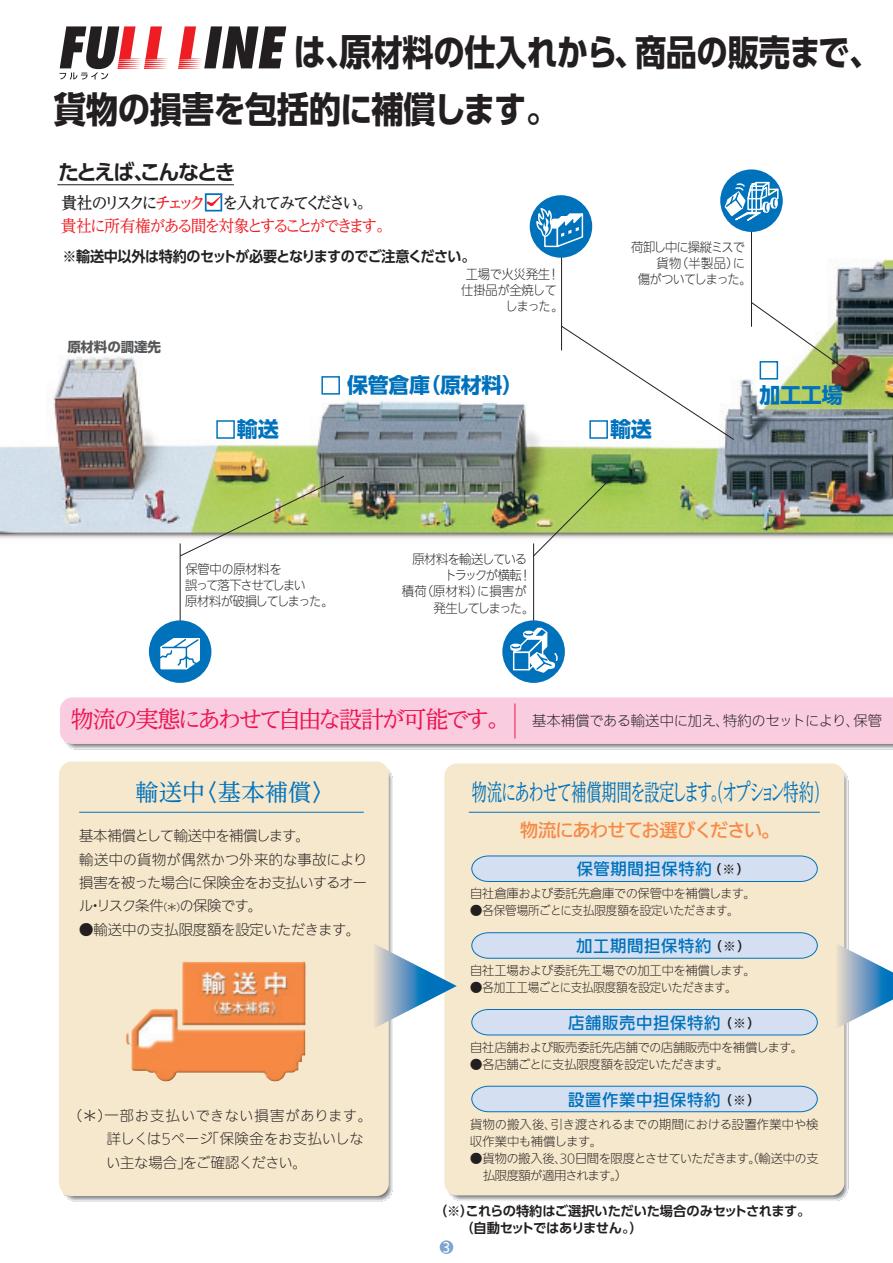
<style>
.page{position:relative;width:893px;height:1263px;background:#fff}
.page>*{position:absolute;margin:0;border:0;box-sizing:border-box;transform-origin:0 0}
.t1{font:36px "UD Shin Go Pro Bold 90 pv RKSJ H";letter-spacing:-.015em;color:#231f20;scale:.87 1}
.t2{font:36px "UD Shin Go Pro Bold 90 pv RKSJ H";letter-spacing:-.015em;color:#231f20;scale:.9 1}
.t3{font:23.4px "UD Reimin Pro Regular 90 pv RKSJ H";letter-spacing:-.085em;color:#0072bc;scale:.66 1}
.t4{font:23.4px "UD Reimin Pro Regular 90 pv RKSJ H";letter-spacing:-.115em;color:#ed1450}
.t5{font:23.4px "UD Reimin Pro Regular 90 pv RKSJ H";letter-spacing:-.085em;color:#0072bc}
.t6{font:21px "UD Shin Go Pro Bold 90 pv RKSJ H";letter-spacing:-.015em;color:#0072bc}
.t7{font:21px "UD Shin Go Pro De Bold 90 pv RKSJ H";letter-spacing:-.115em;color:#231f20}
.t8{font:18.3px "Iwa UD Go Hon Pro Md 90 pv RKSJ H";letter-spacing:-.055em;color:#f68945}
.t9{font:16.5px "UD Reimin Pro Regular 90 pv RKSJ H";letter-spacing:-.125em;color:#ee1d23;scale:.95 1}
.t10{font:16.5px "UD Reimin Pro Medium 90 pv RKSJ H";letter-spacing:-.17em;color:#231f20;scale:.95 1}
.t11{font:16.35px "Iwa UD Go Hon Pro Md 90 pv RKSJ H";letter-spacing:.04em;color:#0072bc}
.t12{font:14.85px "UD Shin Go Pro De Bold 90 pv RKSJ H";letter-spacing:-.025em;color:#231f20;scale:.95 1}
.t13{font:14.25px/23.4px "Iwa UD Go Hon Pro Lt 90 pv RKSJ H";letter-spacing:-.015em;color:#231f20}
.t14{font:14.25px/23.4px "Iwa UD Go Hon Pro Lt 90 pv RKSJ H";letter-spacing:.015em;color:#231f20}
.t15{font:13.5px "UD Shin Go Pro Bold 90 pv RKSJ H";letter-spacing:-.015em;color:#57585a}
.t16{font:13.5px "Iwa UD Go Hon Pro Md 90 pv RKSJ H";color:#fff;scale:.87 1}
.t17{font:13.2px/17px "UD Shin Go Pro De Bold 90 pv RKSJ H";letter-spacing:-.02em;color:#231f20}
.t18{font:12.9px/16.2px "Iwa UD Go Hon Pro Lt 90 pv RKSJ H";letter-spacing:-.065em;color:#231f20;scale:.95 1}
.t19{font:12.9px "Iwa UD Go Hon Pro Lt 90 pv RKSJ H";letter-spacing:-.02em;color:#231f20;scale:.95 1}
.t20{font:12.9px "UD Shin Go Pro De Bold 90 pv RKSJ H";color:#231f20}
.t21{font:12.9px "Iwa UD Go Hon Pro Lt 90 pv RKSJ H";letter-spacing:.02em;color:#231f20;scale:.95 1}
.t22{font:12.9px "Iwa UD Go Hon Pro Lt 90 pv RKSJ H";letter-spacing:-.095em;color:#231f20;scale:.95 1}
.t23{font:12.9px "Iwa UD Go Hon Pro Lt 90 pv RKSJ H";letter-spacing:-.09em;color:#231f20;scale:.95 1}
.t24{font:12.9px "Iwa UD Go Hon Pro Lt 90 pv RKSJ H";letter-spacing:-.12em;color:#231f20;scale:.95 1}
.t25{font:12.9px "Iwa UD Go Hon Pro Lt 90 pv RKSJ H";letter-spacing:-.145em;color:#231f20;scale:.95 1}
.t26{font:12.3px/17px "Iwa UD Go Hon Pro Lt 90 pv RKSJ H";letter-spacing:-.025em;color:#231f20}
.t27{font:12.3px/17px "Iwa UD Go Hon Pro Lt 90 pv RKSJ H";letter-spacing:-.005em;color:#231f20}
.s1{font-size:37.5px}
.s2{color:#ee1d23}
.s3{font-size:10.2px}
.s4{font-size:12.9px}
</style>
<div class="page">
<svg style="left:60px;top:697px;width:833px;height:52px;background:#f2cadb"></svg>
<div style="left:59px;top:761px;width:330px;height:435px;background:#f6e8cc;border-radius:13px"></div>
<div style="left:444px;top:763px;width:400px;height:432px;background:#f6e8cc;border-radius:13px"></div>
<svg style="left:375px;top:943px;width:82px;height:85px"></svg>
<svg style="left:837px;top:943px;width:56px;height:85px"></svg>
<img style="left:1px;top:67px;width:892px;height:568px">
<img style="left:126px;top:961px;width:180px;height:121px">
<hr style="left:79px;top:812px;width:285px;height:1px;background:#0072bc">
<hr style="left:469px;top:812px;width:351px;height:1px;background:#0072bc">
<svg style="left:471px;top:855px;width:347px;height:27px;background:#c5d7eb"></svg>
<svg style="left:471px;top:1009px;width:347px;height:26px;background:#c7d9ec"></svg>
<svg style="left:471px;top:1086px;width:347px;height:26px;background:#c7d9ec"></svg>
<svg style="left:471px;top:932px;width:347px;height:27px;background:#c4d7eb"></svg>
<hr style="left:515px;top:703px;width:1px;height:35px;background:#ed1450">
<img style="left:180px;top:302px;width:666px;height:255px">
<hr style="left:533px;top:543px;width:1px;height:83px;background:#231f20">
<hr style="left:180px;top:543px;width:1px;height:94px;background:#231f20">
<hr style="left:57px;top:184px;width:177px;height:1px;background:#231f20">
<div style="left:149px;top:620px;width:62px;height:63px;background:#0072bc;border-radius:50%"></div>
<svg style="left:154px;top:638px;width:52px;height:34px"></svg>
<div style="left:502px;top:620px;width:63px;height:63px;background:#0072bc;border-radius:50%"></div>
<svg style="left:510px;top:627px;width:48px;height:47px"></svg>
<div style="left:720px;top:169px;width:63px;height:63px;background:#0072bc;border-radius:50%"></div>
<svg style="left:321px;top:180px;width:462px;height:260px"></svg>
<svg style="left:216px;top:237px;width:677px;height:202px"></svg>
<svg style="left:178px;top:26px;width:108px;height:43px"></svg>
<svg style="left:60px;top:26px;width:108px;height:54px"></svg>
<svg style="left:205px;top:193px;width:19px;height:19px"></svg>
<svg style="left:439px;top:1242px;width:15px;height:12px"></svg>
<div style="left:440px;top:1240px;width:13px;height:14px;background:#7ea6cf;border-radius:50%"></div>
<svg style="left:0;top:446px;width:1px;height:93px"></svg>
<p class="t1" style="left:293px;top:39px;width:676px"><span class="s1">は、原</span>材料の仕入れから、商品の販売まで、</p>
<p class="t2" style="left:54px;top:96px;width:562px">貨物の損害を包括的に補償します。</p>
<p class="t7" style="left:58px;top:164px;width:179px">たとえば、こんなとき</p>
<p class="t10" style="left:61px;top:196px;width:329px">貴社のリスクに<span class="s2">チェック　</span> を入れてみてください。</p>
<p class="t9" style="left:61px;top:220px;width:350px">貴社に所有権がある間を対象とすることができます。</p>
<p class="t12" style="left:62px;top:251px;width:436px">※輸送中以外は特約のセットが必要となりますのでご注意ください。</p>
<p class="t15" style="left:67px;top:342px;width:95px">原材料の調達先</p>
<p class="t6" style="left:237px;top:421px;width:43px">輸送</p>
<p class="t19" style="left:466px;top:269px;width:101px">工場で火災発生！</p>
<p class="t19" style="left:461px;top:285px;width:102px">仕掛品が全焼して</p>
<p class="t18" style="left:506px;top:300px;width:63px">しまった。</p>
<p class="t6" style="left:347px;top:377px;width:178px">保管倉庫（原材料）</p>
<p class="t18" style="left:185px;top:562px;width:158px">保管中の原材料を<br>誤って落下させてしまい<br>原材料が破損してしまった。</p>
<p class="t18" style="left:412px;top:553px;width:122px">原材料を輸送している</p>
<p class="t25" style="left:445px;top:570px;width:93px">トラックが横転！</p>
<p class="t21" style="left:402px;top:587px;width:133px">積荷（原材料）に損害が</p>
<p class="t24" style="left:434px;top:603px;width:108px">発生してしまった。</p>
<p class="t22" style="left:631px;top:242px;width:121px">荷卸し中に操縦ミスで</p>
<p class="t18" style="left:657px;top:257px;width:95px">貨物（半製品）に</p>
<p class="t23" style="left:638px;top:274px;width:122px">傷がついてしまった。</p>
<p class="t6" style="left:610px;top:421px;width:43px">輸送</p>
<p class="t6" style="left:760px;top:387px;width:85px">加工工場</p>
<p class="t4" style="left:71px;top:710px;width:441px">物流の実態にあわせて自由な設計が可能です。</p>
<p class="t13" style="left:532px;top:711px;width:351px">基本補償である輸送中に加え、特約のセットにより、保管</p>
<p class="t5" style="left:135px;top:783px;width:201px">輸送中〈基本補償〉</p>
<p class="t13" style="left:79px;top:826px;width:290px">基本補償として輸送中を補償します。<br>輸送中の貨物が偶然かつ外来的な事故により損害を被った場合に保険金をお支払いするオール・リスク条件<span class="s3">（＊）</span>の保険です。</p>
<p class="t13" style="left:79px;top:919px;width:283px">●輸送中の支払限度額を設定いただきます。</p>
<p class="t14" style="left:106px;top:1106px;width:268px;text-indent:-38px">（＊）一部お支払いできない損害があります。詳しくは5ページ「保険金をお支払いしない主な場合」をご確認ください。</p>
<p class="t3" style="left:472px;top:783px;width:543px">物流にあわせて補償期間を設定します。（オプション特約）</p>
<p class="t8" style="left:520px;top:823px;width:261px">物流にあわせてお選びください。</p>
<p class="t11" style="left:577px;top:863px;width:137px">保管期間担保特約</p>
<p class="t26" style="left:470px;top:887px;width:287px">自社倉庫および委託先倉庫での保管中を補償します。</p>
<p class="t26" style="left:470px;top:904px;width:270px">●各保管場所ごとに支払限度額を設定いただきます。</p>
<p class="t20" style="left:708px;top:865px;width:43px">（※）</p>
<p class="t11" style="left:576px;top:940px;width:137px">加工期間担保特約</p>
<p class="t26" style="left:470px;top:963px;width:287px">自社工場および委託先工場での加工中を補償します。</p>
<p class="t26" style="left:470px;top:980px;width:268px">●各加工工場ごとに支払限度額を設定いただきます。</p>
<p class="t20" style="left:709px;top:942px;width:43px">（※）</p>
<p class="t11" style="left:568px;top:1016px;width:154px">店舗販売中担保特約</p>
<p class="t26" style="left:470px;top:1040px;width:335px">自社店舗および販売委託先店舗での店舗販売中を補償します。</p>
<p class="t26" style="left:470px;top:1057px;width:260px">●各店舗ごとに支払限度額を設定いただきます。</p>
<p class="t11" style="left:568px;top:1093px;width:154px">設置作業中担保特約</p>
<p class="t27" style="left:470px;top:1117px;width:350px">貨物の搬入後、引き渡されるまでの期間における設置作業中や検収作業中も補償します。</p>
<p class="t26" style="left:483px;top:1151px;width:337px;text-indent:-13px">●貨物の搬入後、30日間を限度とさせていただきます。（輸送中の支払限度額が適用されます。）</p>
<p class="t20" style="left:719px;top:1018px;width:43px">（※）</p>
<p class="t20" style="left:719px;top:1095px;width:43px">（※）</p>
<p class="t17" style="left:441px;top:1204px;width:371px;text-indent:-7px">（※）これらの特約はご選択いただいた場合のみセットされます。　　（自動セットではありません。）</p>
<p class="t16" style="left:443px;top:1242px;width:10px">1<span class="s4">3</span></p>
</div>
